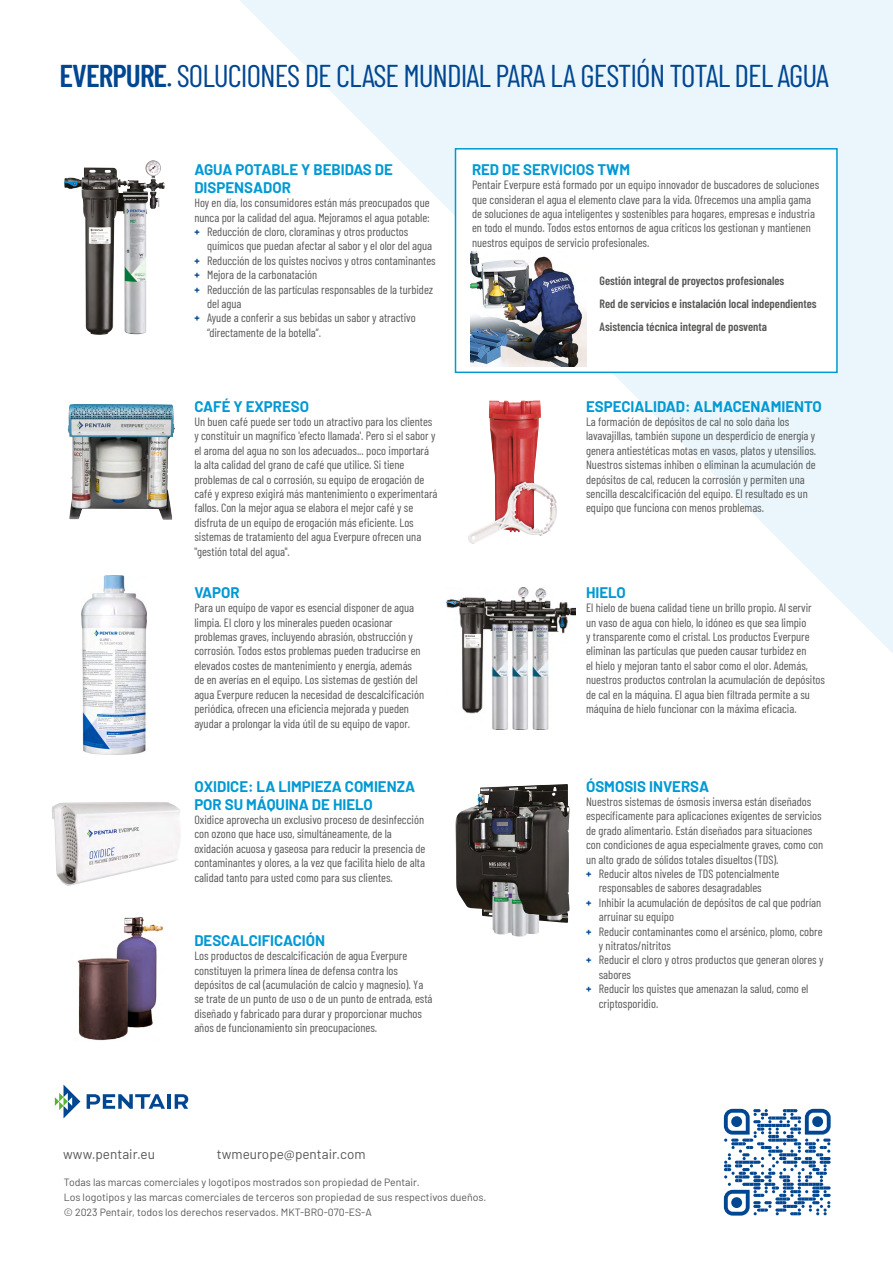
<style>
.page{position:relative;width:893px;height:1263px;background:#fff}
.page>*{position:absolute;margin:0;border:0;box-sizing:border-box;transform-origin:0 0}
.t1{font:31.5px "Barlow Condensed";letter-spacing:-.03em;color:#004691}
.t2{font:700 15px/18px "Barlow";color:#0099d4}
.t3{font:13.5px "Barlow";color:#575756}
.t4{font:12px/14.4px "Barlow Condensed";color:#575756}
.t5{font:600 12px/23px "Barlow Condensed";color:#575756}
.t6{font:10.5px/15px "Barlow";color:#575756}
.s1{font-weight:600}
.s2{font-weight:700;color:#004691}
</style>
<div class="page">
<svg style="left:240px;top:0;width:653px;height:653px"></svg>
<div style="left:455px;top:148px;width:383px;height:225px;background:#fff;border:2px solid #0099d4"></div>
<svg style="left:55px;top:1084px;width:25px;height:34px"></svg>
<svg style="left:87px;top:1094px;width:78px;height:15px"></svg>
<hr style="left:167px;top:1094px;width:4px;height:15px;background:#004691">
<svg style="left:175px;top:1094px;width:13px;height:15px"></svg>
<img style="left:455px;top:784px;width:115px;height:153px">
<img style="left:68px;top:404px;width:107px;height:116px">
<img style="left:145px;top:160px;width:7px;height:24px">
<img style="left:82px;top:575px;width:65px;height:179px">
<img style="left:470px;top:251px;width:116px;height:116px">
<svg style="left:724px;top:1109px;width:107px;height:106px"></svg>
<div style="left:731px;top:1116px;width:11px;height:11px;background:#004691;border-radius:50%"></div>
<div style="left:812px;top:1116px;width:11px;height:11px;background:#004691;border-radius:50%"></div>
<div style="left:731px;top:1197px;width:11px;height:11px;background:#004691;border-radius:50%"></div>
<img style="left:52px;top:802px;width:128px;height:84px">
<img style="left:446px;top:587px;width:129px;height:143px">
<img style="left:468px;top:400px;width:89px;height:144px">
<img style="left:77px;top:917px;width:86px;height:124px">
<h1 class="t1" style="left:60px;top:53px;width:771px"><span class="s1">EVERPURE</span>. SOLUCIONES DE CLASE MUNDIAL PARA LA GESTIÓN TOTAL DEL AGUA</h1>
<p class="t2" style="left:194px;top:159px;width:200px">AGUA POTABLE Y BEBIDAS DE<br>DISPENSADOR</p>
<p class="t4" style="left:194px;top:195px;width:237px;text-align:justify">Hoy en día, los consumidores están más preocupados que nunca por la calidad del agua. Mejoramos el agua potable: <span class="s2">+</span> Reducción de cloro, cloraminas y otros productos</p>
<p class="t4" style="left:207px;top:238px;width:227px">químicos que puedan afectar al sabor y el olor del agua</p>
<p class="t4" style="left:194px;top:252px;width:243px"><span class="s2">+</span> Reducción de los quistes nocivos y otros contaminantes</p>
<p class="t4" style="left:194px;top:267px;width:124px"><span class="s2">+</span> Mejora de la carbonatación</p>
<p class="t4" style="left:194px;top:281px;width:240px"><span class="s2">+</span> Reducción de las partículas responsables de la turbidez</p>
<p class="t4" style="left:207px;top:296px;width:36px">del agua</p>
<p class="t4" style="left:194px;top:310px;width:223px"><span class="s2">+</span> Ayude a conferir a sus bebidas un sabor y atractivo</p>
<p class="t4" style="left:207px;top:324px;width:116px">“directamente de la botella”.</p>
<p class="t2" style="left:194px;top:396px;width:116px">CAFÉ Y EXPRESO</p>
<p class="t4" style="left:194px;top:414px;width:245px">Un buen café puede ser todo un atractivo para los clientes y constituir un magnífico 'efecto llamada'. Pero si el sabor y el aroma del agua no son los adecuados... poco importará la alta calidad del grano de café que utilice. Si tiene problemas de cal o corrosión, su equipo de erogación de café y expreso exigirá más mantenimiento o experimentará fallos. Con la mejor agua se elabora el mejor café y se disfruta de un equipo de erogación más eficiente. Los sistemas de tratamiento del agua Everpure ofrecen una "gestión total del agua".</p>
<p class="t2" style="left:194px;top:582px;width:47px">VAPOR</p>
<p class="t4" style="left:194px;top:600px;width:231px">Para un equipo de vapor es esencial disponer de agua limpia. El cloro y los minerales pueden ocasionar problemas graves, incluyendo abrasión, obstrucción y corrosión. Todos estos problemas pueden traducirse en elevados costes de mantenimiento y energía, además de en averías en el equipo. Los sistemas de gestión del agua Everpure reducen la necesidad de descalcificación periódica, ofrecen una eficiencia mejorada y pueden ayudar a prolongar la vida útil de su equipo de vapor.</p>
<p class="t2" style="left:194px;top:776px;width:222px">OXIDICE: LA LIMPIEZA COMIENZA<br>POR SU MÁQUINA DE HIELO</p>
<p class="t4" style="left:194px;top:812px;width:233px">Oxidice aprovecha un exclusivo proceso de desinfección con ozono que hace uso, simultáneamente, de la oxidación acuosa y gaseosa para reducir la presencia de contaminantes y olores, a la vez que facilita hielo de alta calidad tanto para usted como para sus clientes.</p>
<p class="t2" style="left:194px;top:930px;width:132px">DESCALCIFICACIÓN</p>
<p class="t4" style="left:194px;top:948px;width:240px">Los productos de descalcificación de agua Everpure constituyen la primera línea de defensa contra los depósitos de cal (acumulación de calcio y magnesio). Ya se trate de un punto de uso o de un punto de entrada, está diseñado y fabricado para durar y proporcionar muchos años de funcionamiento sin preocupaciones.</p>
<p class="t2" style="left:472px;top:159px;width:160px">RED DE SERVICIOS TWM</p>
<p class="t4" style="left:472px;top:177px;width:349px">Pentair Everpure está formado por un equipo innovador de buscadores de soluciones que consideran el agua el elemento clave para la vida. Ofrecemos una amplia gama de soluciones de agua inteligentes y sostenibles para hogares, empresas e industria en todo el mundo. Todos estos entornos de agua críticos los gestionan y mantienen nuestros equipos de servicio profesionales.</p>
<p class="t5" style="left:600px;top:268px;width:219px">Gestión integral de proyectos profesionales<br>Red de servicios e instalación local independientes<br>Asistencia técnica integral de posventa</p>
<p class="t2" style="left:586px;top:396px;width:237px">ESPECIALIDAD: ALMACENAMIENTO</p>
<p class="t4" style="left:586px;top:414px;width:232px">La formación de depósitos de cal no solo daña los lavavajillas, también supone un desperdicio de energía y genera antiestéticas motas en vasos, platos y utensilios.<br>Nuestros sistemas inhiben o eliminan la acumulación de depósitos de cal, reducen la corrosión y permiten una sencilla descalcificación del equipo. El resultado es un equipo que funciona con menos problemas.</p>
<p class="t2" style="left:586px;top:582px;width:41px">HIELO</p>
<p class="t4" style="left:586px;top:600px;width:241px">El hielo de buena calidad tiene un brillo propio. Al servir<br>un vaso de agua con hielo, lo idóneo es que sea limpio<br>y transparente como el cristal. Los productos Everpure eliminan las partículas que pueden causar turbidez en<br>el hielo y mejoran tanto el sabor como el olor. Además, nuestros productos controlan la acumulación de depósitos de cal en la máquina. El agua bien filtrada permite a su máquina de hielo funcionar con la máxima eficacia.</p>
<p class="t2" style="left:586px;top:776px;width:125px">ÓSMOSIS INVERSA</p>
<p class="t4" style="left:586px;top:794px;width:227px">Nuestros sistemas de ósmosis inversa están diseñados</p>
<p class="t4" style="left:586px;top:808px;width:237px">específicamente para aplicaciones exigentes de servicios</p>
<p class="t4" style="left:586px;top:822px;width:228px">de grado alimentario. Están diseñados para situaciones</p>
<p class="t4" style="left:586px;top:837px;width:239px">con condiciones de agua especialmente graves, como con</p>
<p class="t4" style="left:586px;top:851px;width:194px">un alto grado de sólidos totales disueltos (TDS).</p>
<p class="t4" style="left:586px;top:866px;width:195px"><span class="s2">+</span> Reducir altos niveles de TDS potencialmente</p>
<p class="t4" style="left:599px;top:880px;width:164px">responsables de sabores desagradables</p>
<p class="t4" style="left:586px;top:894px;width:237px"><span class="s2">+</span> Inhibir la acumulación de depósitos de cal que podrían</p>
<p class="t4" style="left:599px;top:909px;width:77px">arruinar su equipo</p>
<p class="t4" style="left:586px;top:923px;width:238px"><span class="s2">+</span> Reducir contaminantes como el arsénico, plomo, cobre</p>
<p class="t4" style="left:599px;top:938px;width:74px">y nitratos/nitritos</p>
<p class="t4" style="left:586px;top:952px;width:239px"><span class="s2">+</span> Reducir el cloro y otros productos que generan olores y</p>
<p class="t4" style="left:599px;top:966px;width:34px">sabores</p>
<p class="t4" style="left:586px;top:981px;width:224px"><span class="s2">+</span> Reducir los quistes que amenazan la salud, como el</p>
<p class="t4" style="left:599px;top:995px;width:61px">criptosporidio.</p>
<p class="t3" style="left:63px;top:1144px;width:93px">www.pentair.eu</p>
<p class="t3" style="left:217px;top:1144px;width:150px">twmeurope@pentair.com</p>
<p class="t6" style="left:64px;top:1174px;width:424px">Todas las marcas comerciales y logotipos mostrados son propiedad de Pentair.<br>Los logotipos y las marcas comerciales de terceros son propiedad de sus respectivos dueños. © 2023 Pentair, todos los derechos reservados. MKT-BRO-070-ES-A</p>
</div>
